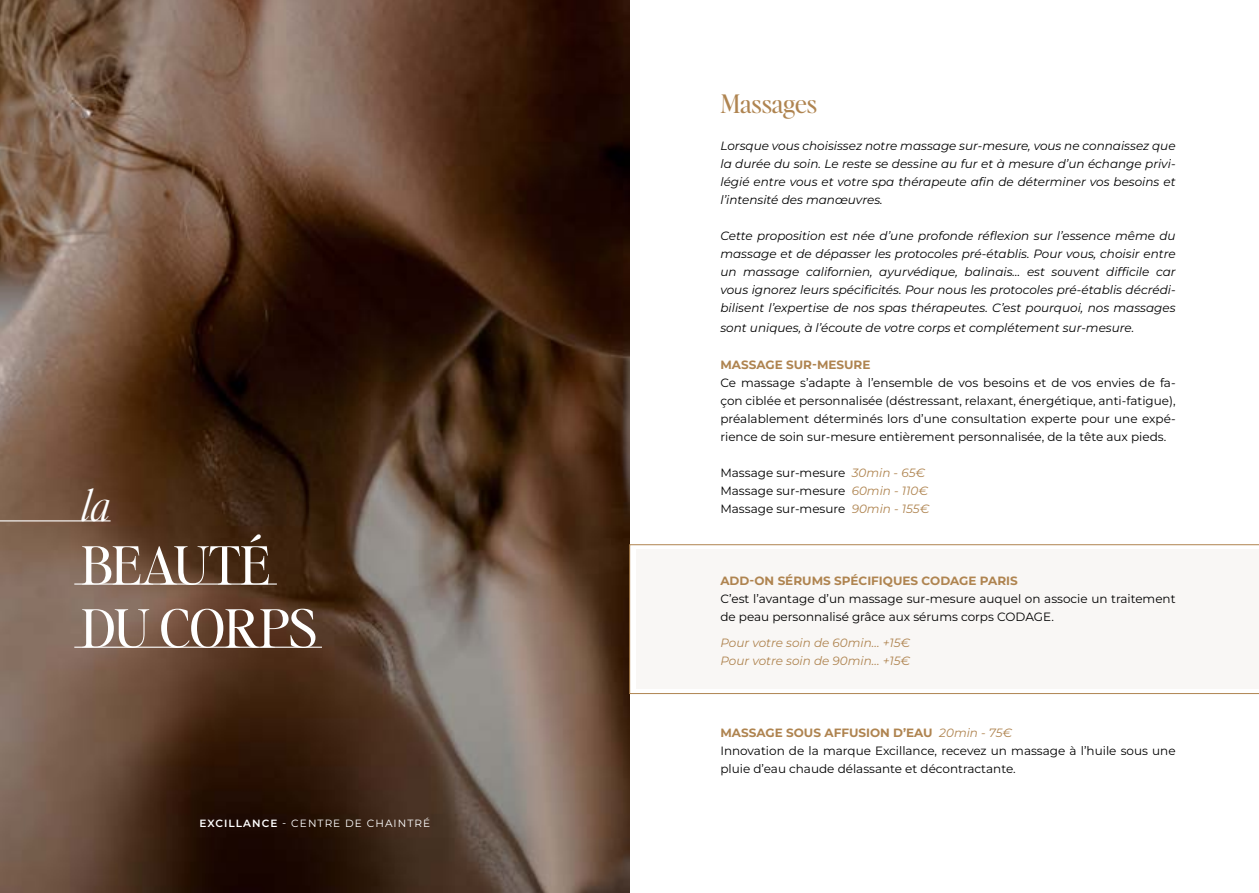
<style>
.page{position:relative;width:1259px;height:893px;background:#fff}
.page>*{position:absolute;margin:0;border:0;box-sizing:border-box;transform-origin:0 0}
.t1{font:52.5px/63px "Editor's Note";letter-spacing:-.005em;color:#fff}
.t2{font:italic 300 42px "Editor's Note";color:#fff}
.t3{font:25.5px "Editor's Note";letter-spacing:-.01em;color:#af8450}
.t4{font:italic 12px/18px "Montserrat";color:#000;text-align:justify}
.t5{font:12px/18px "Montserrat";color:#000}
.t6{font:italic 12px/18px "Montserrat";color:#af8450}
.t7{font:700 12px "Montserrat";color:#af8450}
.t8{font:10.5px "Montserrat";letter-spacing:.1em;color:#fff}
.s1{font-weight:600}
.s2{font-style:italic;color:#af8450}
.s3{font-weight:700;color:#af8450}
</style>
<div class="page">
<img style="left:0;top:0;width:629px;height:893px">
<hr style="left:74px;top:583px;width:203px;height:2px;background:#fff">
<hr style="left:74px;top:647px;width:248px;height:1px;background:#fff">
<svg style="left:629px;top:544px;width:630px;height:150px"></svg>
<hr style="left:0;top:520px;width:111px;height:1px;background:#fff">
<h2 class="t2" style="left:81px;top:476px;width:31px">la</h2>
<h1 class="t1" style="left:81px;top:532px;width:237px">BEAUTÉ<br>DU CORPS</h1>
<p class="t8" style="left:199px;top:816px;width:232px"><span class="s1">EXCILLANCE</span> - CENTRE DE CHAINTRÉ</p>
<h3 class="t3" style="left:720px;top:85px;width:98px">Massages</h3>
<p class="t4" style="left:720px;top:137px;width:457px">Lorsque vous choisissez notre massage sur-mesure, vous ne connaissez que la durée du soin. Le reste se dessine au fur et à mesure d’un échange privi&shy;légié entre vous et votre spa thérapeute afin de déterminer vos besoins et l’intensité des manœuvres.</p>
<p class="t4" style="left:720px;top:227px;width:457px">Cette proposition est née d’une profonde réflexion sur l’essence même du massage et de dépasser les protocoles pré-établis. Pour vous, choisir entre un massage californien, ayurvédique, balinais… est souvent difficile car vous ignorez leurs spécificités. Pour nous les protocoles pré-établis décrédi&shy;bilisent l’expertise de nos spas thérapeutes. C’est pourquoi, nos massages</p>
<p class="t4" style="left:720px;top:318px;width:415px">sont uniques, à l’écoute de votre corps et complétement sur-mesure.</p>
<p class="t7" style="left:720px;top:357px;width:152px">MASSAGE SUR-MESURE</p>
<p class="t5" style="left:720px;top:374px;width:457px;text-align:justify">Ce massage s’adapte à l’ensemble de vos besoins et de vos envies de fa&shy;çon ciblée et personnalisée (déstressant, relaxant, énergétique, anti-fatigue), préalablement déterminés lors d’une consultation experte pour une expé&shy;rience de soin sur-mesure entièrement personnalisée, de la tête aux pieds.</p>
<p class="t5" style="left:720px;top:464px;width:210px">Massage sur-mesure <span class="s2">30min - 65€<br></span>Massage sur-mesure <span class="s2">60min - 110€<br></span>Massage sur-mesure <span class="s2">90min - 155€</span></p>
<p class="t7" style="left:720px;top:573px;width:299px">ADD-ON SÉRUMS SPÉCIFIQUES CODAGE PARIS</p>
<p class="t5" style="left:720px;top:590px;width:457px">C’est l’avantage d’un massage sur-mesure auquel on associe un traitement de peau personnalisé grâce aux sérums corps CODAGE.</p>
<p class="t6" style="left:720px;top:633px;width:191px">Pour votre soin de 60min... +15€<br>Pour votre soin de 90min... +15€</p>
<p class="t5" style="left:720px;top:723px;width:457px"><span class="s3">MASSAGE SOUS AFFUSION D’EAU</span> <span class="s2">20min - 75€<br></span>Innovation de la marque Excillance, recevez un massage à l’huile sous une pluie d’eau chaude délassante et décontractante.</p>
</div>
